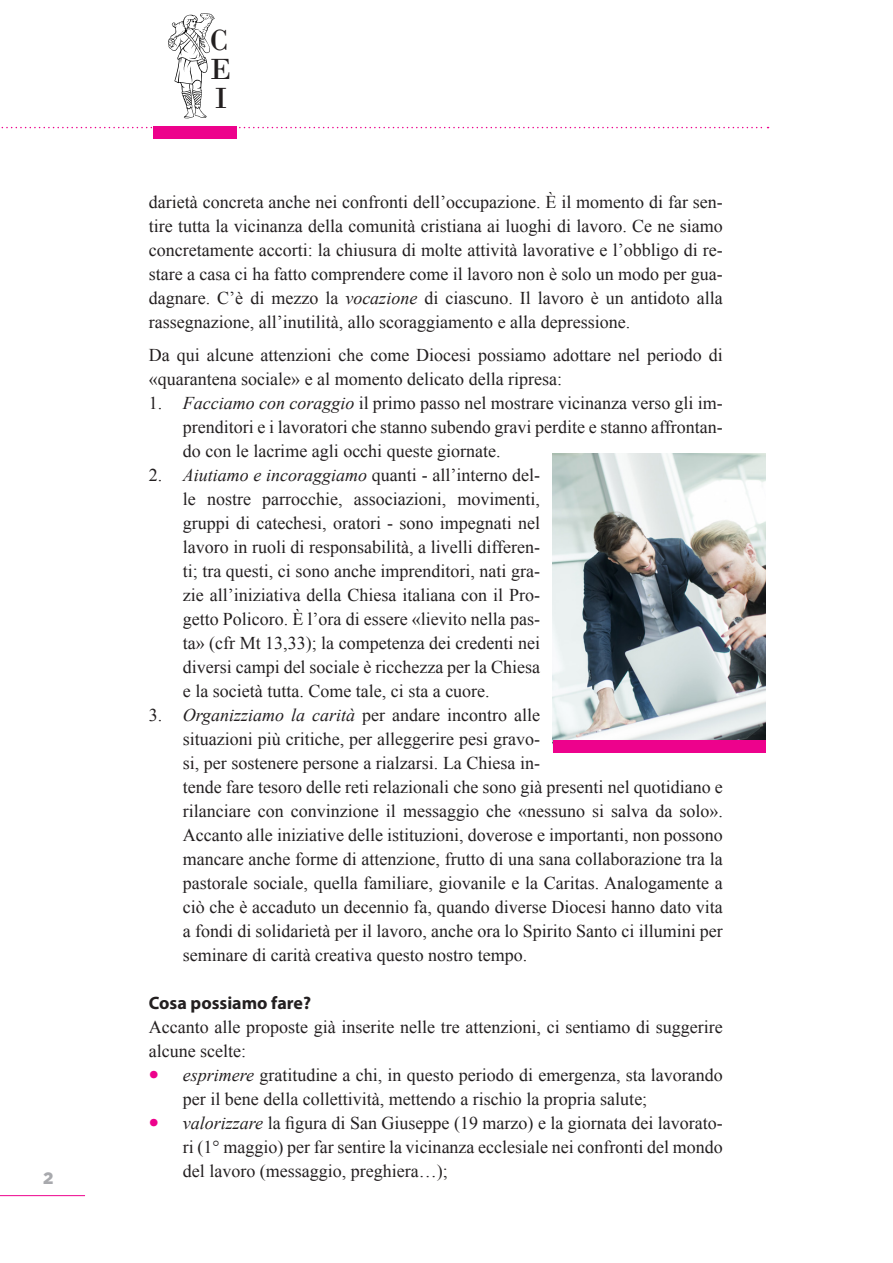
<style>
.page{position:relative;width:893px;height:1263px;background:#fff}
.page>*{position:absolute;margin:0;border:0;box-sizing:border-box;transform-origin:0 0}
.t1{font:30.6px/29.1px "Bodoni";color:#231f20;text-align:justify}
.Times_punto_x_punto{font:18px/24px "Times New Roman";color:#231f20;text-align:justify}
.Times_senza_rientro{font:18px/24px "Times New Roman";color:#231f20}
.Titolo_12_myriad{font:700 18px "Myriad Pro";color:#231f20}
.Testo_11{font:900 16.5px "Gotham";color:#a8a9ad}
.s1{font-style:italic}
.s2{font-family:"Myriad Pro";font-size:36px;color:#ed028c}
</style>
<div class="page">
<svg style="left:1px;top:127px;width:767px;height:1px"></svg>
<img style="left:553px;top:454px;width:212px;height:286px">
<div style="left:153px;top:126px;width:84px;height:13px;background:#ed028c"></div>
<div style="left:553px;top:740px;width:212px;height:13px;background:#ed028c"></div>
<svg style="left:168px;top:13px;width:47px;height:105px"></svg>
<hr style="left:0;top:1195px;width:85px;height:1px;background:#ed028c">
<p class="Testo_11" style="left:43px;top:1168px;width:12px">2</p>
<p class="t1" style="left:210px;top:25px;width:23px">C E I</p>
<p class="Times_senza_rientro" style="left:149px;top:190px;width:576px;text-align:justify">darietà concreta anche nei confronti dell’occupazione. È il momento di far sen&shy;tire tutta la vicinanza della comunità cristiana ai luoghi di lavoro. Ce ne siamo concretamente accorti: la chiusura di molte attività lavorative e l’obbligo di re&shy;stare a casa ci ha fatto comprendere come il lavoro non è solo un modo per gua&shy;dagnare. C’è di mezzo la <span class="s1">vocazione</span> di ciascuno. Il lavoro è un antidoto alla rassegnazione, all’inutilità, allo scoraggiamento e alla depressione.</p>
<p class="Times_senza_rientro" style="left:149px;top:342px;width:576px">Da qui alcune attenzioni che come Diocesi possiamo adottare nel periodo di «quarantena sociale» e al momento delicato della ripresa:</p>
<p class="Times_punto_x_punto" style="left:183px;top:390px;width:541px;text-indent:-34px">1. <span class="s1">Facciamo con coraggio</span> il primo passo nel mostrare vicinanza verso gli im&shy;prenditori e i lavoratori che stanno subendo gravi perdite e stanno affrontan&shy;do con le lacrime agli occhi queste giornate.</p>
<p class="Times_punto_x_punto" style="left:183px;top:462px;width:359px;text-indent:-34px">2. <span class="s1">Aiutiamo e incoraggiamo</span> quanti - all’interno del&shy;le nostre parrocchie, associazioni, movimenti, gruppi di catechesi, oratori - sono impegnati nel lavoro in ruoli di responsabilità, a livelli differen&shy;ti; tra questi, ci sono anche imprenditori, nati gra&shy;zie all’iniziativa della Chiesa italiana con il Pro&shy;getto Policoro. È l’ora di essere «lievito nella pas&shy;ta» (cfr Mt 13,33); la competenza dei credenti nei diversi campi del sociale è ricchezza per la Chiesa e la società tutta. Come tale, ci sta a cuore.</p>
<p class="Times_punto_x_punto" style="left:183px;top:702px;width:542px;text-align:left;text-indent:-34px">3. <span class="s1">Organizziamo la carità</span> per andare incontro alle<br>situazioni più critiche, per alleggerire pesi gravo-<br>si, per sostenere persone a rialzarsi. La Chiesa in-<br>tende fare tesoro delle reti relazionali che sono già presenti nel quotidiano e rilanciare con convinzione il messaggio che «nessuno si salva da solo».<br>Accanto alle iniziative delle istituzioni, doverose e importanti, non possono mancare anche forme di attenzione, frutto di una sana collaborazione tra la pastorale sociale, quella familiare, giovanile e la Caritas. Analogamente a ciò che è accaduto un decennio fa, quando diverse Diocesi hanno dato vita a fondi di solidarietà per il lavoro, anche ora lo Spirito Santo ci illumini per seminare di carità creativa questo nostro tempo.</p>
<p class="Titolo_12_myriad" style="left:149px;top:991px;width:164px">Cosa possiamo fare?</p>
<p class="Times_senza_rientro" style="left:149px;top:1014px;width:576px">Accanto alle proposte già inserite nelle tre attenzioni, ci sentiamo di suggerire alcune scelte:</p>
<p class="Times_punto_x_punto" style="left:183px;top:1062px;width:542px;text-indent:-34px"><span class="s2">•</span> <span class="s1">esprimere</span> gratitudine a chi, in questo periodo di emergenza, sta lavorando per il bene della collettività, mettendo a rischio la propria salute;</p>
<p class="Times_punto_x_punto" style="left:183px;top:1110px;width:542px;text-indent:-34px"><span class="s2">•</span> <span class="s1">valorizzare</span> la figura di San Giuseppe (19 marzo) e la giornata dei lavorato&shy;ri (1° maggio) per far sentire la vicinanza ecclesiale nei confronti del mondo del lavoro (messaggio, preghiera…);</p>
</div>
